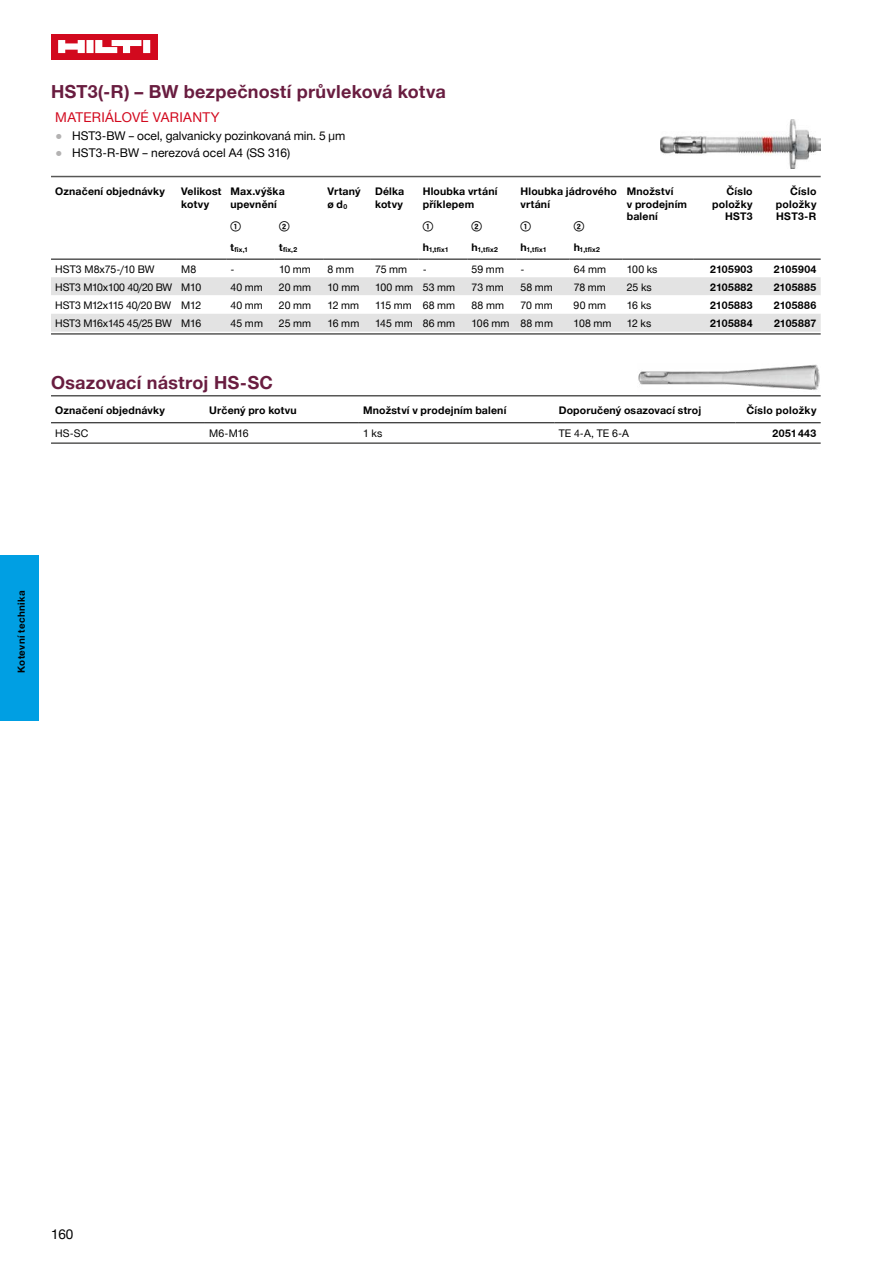
<style>
.page{position:relative;width:893px;height:1263px;background:#fff}
.page>*{position:absolute;margin:0;border:0;box-sizing:border-box;transform-origin:0 0}
.t1{font:700 18px "Hilti";letter-spacing:.015em;color:#691d40}
.t2{font:13.5px "Hilti";letter-spacing:.025em;color:#d2091e}
.t3{font:13.5px "Hilti";color:#000}
.t4{font:12px "Hilti";letter-spacing:-.005em;color:#000}
.t5{font:700 10.5px/12.6px "Hilti";letter-spacing:.02em;color:#000}
.t6{font:10.5px "Hilti";letter-spacing:-.005em;color:#000}
.t7{font:10.5px "Hilti";letter-spacing:-.025em;color:#000}
.t8{font:700 10.5px "Hilti";letter-spacing:.04em;color:#000}
.t9{font:700 9.75px "Hilti";letter-spacing:.035em;color:#000}
.t10{font:700 6.9px "Hilti";letter-spacing:.04em;color:#000}
.s1{font-size:9px;color:#b3b2b2}
</style>
<div class="page">
<div style="left:51px;top:34px;width:106px;height:25px;background:#d2091e"></div>
<svg style="left:58px;top:40px;width:92px;height:13px"></svg>
<div style="left:0;top:555px;width:38px;height:166px;background:#009fe3"></div>
<img style="left:661px;top:119px;width:160px;height:50px">
<img style="left:638px;top:364px;width:182px;height:26px">
<hr style="left:51px;top:176px;width:770px;height:1px;background:#575756">
<hr style="left:51px;top:333px;width:770px;height:2px;background:#575756">
<svg style="left:51px;top:258px;width:770px;height:1px"></svg>
<svg style="left:51px;top:277px;width:770px;height:55px"></svg>
<hr style="left:51px;top:259px;width:126px;height:1px;background:#000">
<hr style="left:177px;top:259px;width:49px;height:1px;background:#000">
<hr style="left:226px;top:259px;width:49px;height:1px;background:#000">
<hr style="left:275px;top:259px;width:48px;height:1px;background:#000">
<hr style="left:323px;top:259px;width:48px;height:1px;background:#000">
<hr style="left:371px;top:259px;width:47px;height:1px;background:#000">
<hr style="left:418px;top:259px;width:49px;height:1px;background:#000">
<hr style="left:467px;top:259px;width:49px;height:1px;background:#000">
<hr style="left:516px;top:259px;width:53px;height:1px;background:#000">
<hr style="left:569px;top:259px;width:54px;height:1px;background:#000">
<hr style="left:623px;top:259px;width:70px;height:1px;background:#000">
<hr style="left:693px;top:259px;width:64px;height:1px;background:#000">
<hr style="left:757px;top:259px;width:64px;height:1px;background:#000">
<hr style="left:51px;top:395px;width:770px;height:1px;background:#575756">
<hr style="left:51px;top:442px;width:770px;height:2px;background:#575756">
<hr style="left:51px;top:422px;width:154px;height:1px;background:#000">
<hr style="left:205px;top:422px;width:154px;height:1px;background:#000">
<hr style="left:359px;top:422px;width:195px;height:1px;background:#000">
<hr style="left:554px;top:422px;width:182px;height:1px;background:#000">
<hr style="left:736px;top:422px;width:85px;height:1px;background:#000">
<h1 class="t1" style="left:51px;top:81px;width:396px">HST3(-R) – BW bezpečností průvleková kotva</h1>
<p class="t2" style="left:55px;top:110px;width:166px">MATERIÁLOVÉ VARIANTY</p>
<p class="t4" style="left:55px;top:128px;width:291px"><span class="s1">●</span> HST3-BW – ocel, galvanicky pozinkovaná min. 5 μm</p>
<p class="t4" style="left:55px;top:145px;width:236px"><span class="s1">●</span> HST3-R-BW – nerezová ocel A4 (SS 316)</p>
<p class="t5" style="left:55px;top:185px;width:111px">Označení objednávky</p>
<p class="t5" style="left:181px;top:185px;width:42px">Velikost kotvy</p>
<p class="t5" style="left:231px;top:185px;width:56px">Max.výška upevnění</p>
<p class="t5" style="left:327px;top:185px;width:35px">Vrtaný ø d<sub>0</sub></p>
<p class="t5" style="left:375px;top:185px;width:31px">Délka kotvy</p>
<p class="t5" style="left:423px;top:185px;width:76px">Hloubka vrtání příklepem</p>
<p class="t5" style="left:521px;top:185px;width:98px">Hloubka jádrového vrtání</p>
<p class="t5" style="left:627px;top:185px;width:62px">Množství<br>v prodejním balení</p>
<p class="t5" style="left:712px;top:185px;width:42px;text-align:right">Číslo položky<br>HST3</p>
<p class="t5" style="left:776px;top:185px;width:42px;text-align:justify;text-indent:14px">Číslo položky HST3-R</p>
<p class="t5" style="left:231px;top:220px;width:12px">①</p>
<p class="t5" style="left:279px;top:220px;width:12px">②</p>
<p class="t5" style="left:423px;top:220px;width:12px">①</p>
<p class="t5" style="left:472px;top:220px;width:12px">②</p>
<p class="t5" style="left:521px;top:220px;width:12px">①</p>
<p class="t5" style="left:574px;top:220px;width:12px">②</p>
<p class="t10" style="left:231px;top:245px;width:19px"><sup>t</sup>fix,1</p>
<p class="t10" style="left:279px;top:245px;width:20px"><sup>t</sup>fix,2</p>
<p class="t10" style="left:423px;top:245px;width:28px"><sup>h</sup>1,tfix1</p>
<p class="t10" style="left:472px;top:245px;width:28px"><sup>h</sup>1,tfix2</p>
<p class="t10" style="left:521px;top:245px;width:28px"><sup>h</sup>1,tfix1</p>
<p class="t10" style="left:574px;top:245px;width:28px"><sup>h</sup>1,tfix2</p>
<p class="t6" style="left:55px;top:263px;width:101px">HST3 M8x75-/10 BW</p>
<p class="t6" style="left:181px;top:263px;width:17px">M8</p>
<p class="t6" style="left:231px;top:263px;width:6px">-</p>
<p class="t6" style="left:279px;top:263px;width:33px">10 mm</p>
<p class="t6" style="left:327px;top:263px;width:28px">8 mm</p>
<p class="t6" style="left:375px;top:263px;width:34px">75 mm</p>
<p class="t6" style="left:423px;top:263px;width:6px">-</p>
<p class="t6" style="left:472px;top:263px;width:34px">59 mm</p>
<p class="t6" style="left:520px;top:263px;width:6px">-</p>
<p class="t6" style="left:574px;top:263px;width:34px">64 mm</p>
<p class="t6" style="left:627px;top:263px;width:32px">100 ks</p>
<p class="t5" style="left:710px;top:263px;width:44px">2105903</p>
<p class="t5" style="left:774px;top:263px;width:44px">2105904</p>
<p class="t7" style="left:55px;top:281px;width:148px">HST3 M10x100 40/20 BW M10</p>
<p class="t6" style="left:230px;top:281px;width:34px">40 mm</p>
<p class="t6" style="left:279px;top:281px;width:34px">20 mm</p>
<p class="t6" style="left:327px;top:281px;width:33px">10 mm</p>
<p class="t6" style="left:375px;top:281px;width:82px">100 mm 53 mm</p>
<p class="t6" style="left:472px;top:281px;width:34px">73 mm</p>
<p class="t6" style="left:520px;top:281px;width:34px">58 mm</p>
<p class="t6" style="left:574px;top:281px;width:34px">78 mm</p>
<p class="t6" style="left:627px;top:281px;width:26px">25 ks</p>
<p class="t5" style="left:710px;top:281px;width:44px">2105882</p>
<p class="t8" style="left:774px;top:281px;width:44px">2105885</p>
<p class="t7" style="left:55px;top:299px;width:147px">HST3 M12x115 40/20 BW M12</p>
<p class="t6" style="left:230px;top:299px;width:34px">40 mm</p>
<p class="t6" style="left:279px;top:299px;width:34px">20 mm</p>
<p class="t6" style="left:327px;top:299px;width:33px">12 mm</p>
<p class="t6" style="left:375px;top:299px;width:82px">115 mm 68 mm</p>
<p class="t6" style="left:472px;top:299px;width:34px">88 mm</p>
<p class="t6" style="left:520px;top:299px;width:34px">70 mm</p>
<p class="t6" style="left:574px;top:299px;width:34px">90 mm</p>
<p class="t6" style="left:627px;top:299px;width:26px">16 ks</p>
<p class="t8" style="left:710px;top:299px;width:44px">2105883</p>
<p class="t8" style="left:774px;top:299px;width:44px">2105886</p>
<p class="t7" style="left:55px;top:318px;width:148px">HST3 M16x145 45/25 BW M16</p>
<p class="t6" style="left:230px;top:318px;width:34px">45 mm</p>
<p class="t6" style="left:279px;top:318px;width:34px">25 mm</p>
<p class="t6" style="left:327px;top:318px;width:33px">16 mm</p>
<p class="t6" style="left:375px;top:318px;width:82px">145 mm 86 mm</p>
<p class="t6" style="left:472px;top:318px;width:83px">106 mm 88 mm</p>
<p class="t6" style="left:574px;top:318px;width:39px">108 mm</p>
<p class="t6" style="left:627px;top:318px;width:26px">12 ks</p>
<p class="t8" style="left:710px;top:318px;width:44px">2105884</p>
<p class="t5" style="left:774px;top:317px;width:44px">2105887</p>
<h1 class="t1" style="left:51px;top:373px;width:223px">Osazovací nástroj HS-SC</h1>
<p class="t5" style="left:55px;top:404px;width:111px">Označení objednávky</p>
<p class="t5" style="left:209px;top:404px;width:89px">Určený pro kotvu</p>
<p class="t5" style="left:363px;top:404px;width:145px">Množství v prodejním balení</p>
<p class="t5" style="left:559px;top:404px;width:144px">Doporučený osazovací stroj</p>
<p class="t5" style="left:746px;top:404px;width:71px">Číslo položky</p>
<p class="t6" style="left:55px;top:427px;width:35px">HS-SC</p>
<p class="t6" style="left:209px;top:427px;width:41px">M6-M16</p>
<p class="t6" style="left:363px;top:427px;width:21px">1 ks</p>
<p class="t6" style="left:559px;top:427px;width:72px">TE 4-A, TE 6-A</p>
<p class="t5" style="left:773px;top:427px;width:45px">2051 443</p>
<p class="t9" style="left:16px;top:673px;width:84px;rotate:-90deg">Kotevní technika</p>
<p class="t3" style="left:51px;top:1226px;width:24px">160</p>
</div>
